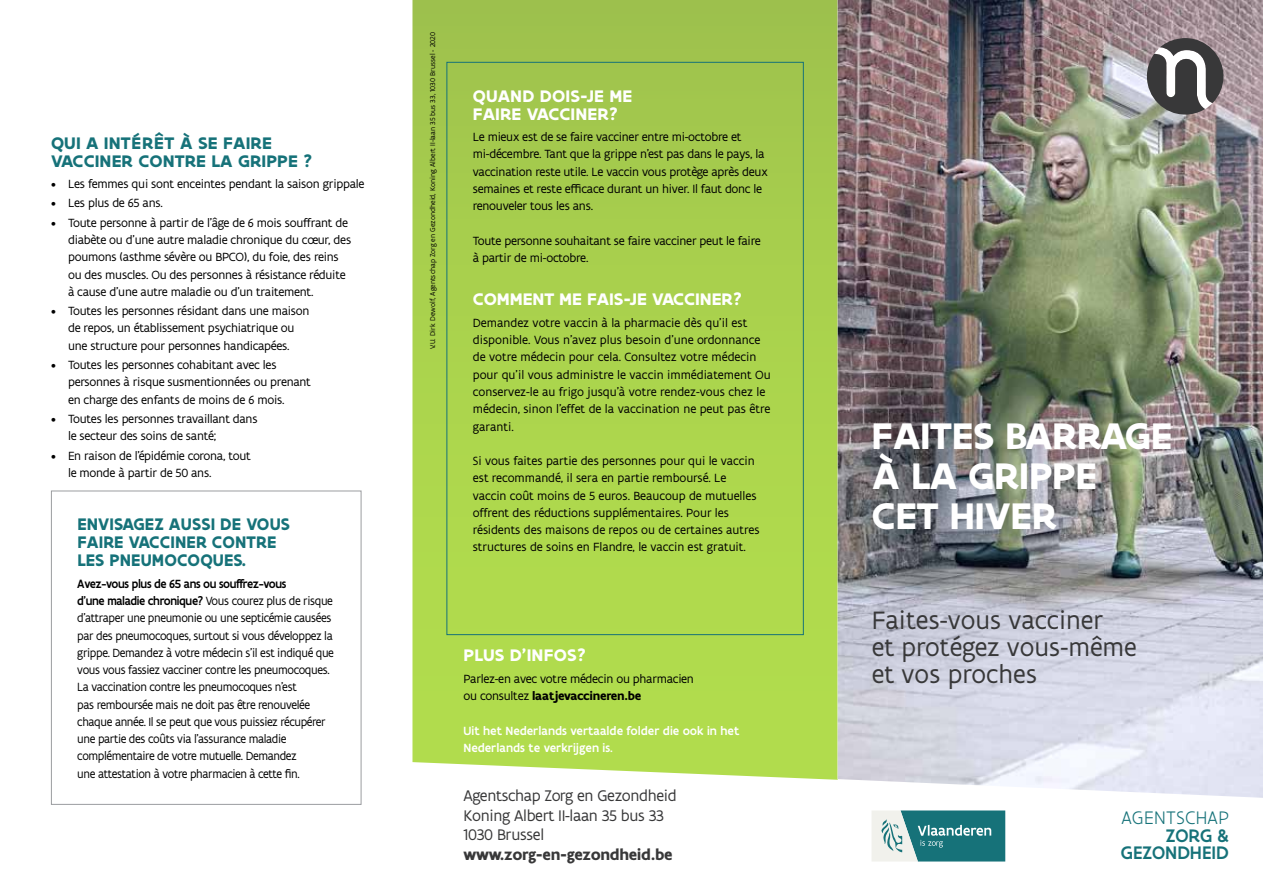
<style>
.page{position:relative;width:1263px;height:893px;background:#fff}
.page>*{position:absolute;margin:0;border:0;box-sizing:border-box;transform-origin:0 0}
.t1{font:700 39.75px/39.8px "Flanders Art Sans";letter-spacing:-.01em;color:#fff}
.t2{font:27px/27px "Flanders Art Sans";color:#383839}
.t3{font:500 19.5px/17.2px "Flanders Art Sans";color:#167279;text-align:right}
.t4{font:300 19.5px "Flanders Art Sans";color:#167279}
.t5{font:700 18px/18px "Flanders Art Sans";letter-spacing:.005em;color:#fff}
.t6{font:700 18px/18px "Flanders Art Sans";letter-spacing:.005em;color:#167279;scale:.95 1}
.t7{font:700 18px/18px "Flanders Art Sans";letter-spacing:.005em;color:#167279}
.t8{font:16.5px/19.5px "Flanders Art Sans";letter-spacing:-.02em;color:#383839}
.t9{font:700 16.5px "Flanders Art Sans";letter-spacing:-.02em;color:#383839}
.t10{font:12.75px/17.2px "Flanders Art Sans";letter-spacing:-.02em;color:#000}
.t11{font:12.75px/17.2px "Flanders Art Sans";letter-spacing:-.02em;color:#000;scale:.95 1}
.t12{font:12.75px/17.2px "Flanders Art Sans";color:#000}
.t13{font:500 12.75px/17.2px "Flanders Art Sans";color:#fff}
.t14{font:7.5px "Flanders Art Sans";color:#000}
.s1{font-weight:500}
.s2{font-weight:700}
</style>
<div class="page">
<svg style="left:412px;top:0;width:426px;height:780px;background:#aad24f"></svg>
<div style="left:51px;top:491px;width:310px;height:314px;border:1px solid #9b9da0"></div>
<img style="left:838px;top:0;width:425px;height:798px">
<svg style="left:872px;top:810px;width:133px;height:51px;background:#5b9a9e"></svg>
<svg style="left:1147px;top:38px;width:76px;height:77px"></svg>
<h3 class="t7" style="left:51px;top:134px;width:263px">QUI A INTÉRÊT À SE FAIRE<br>VACCINER CONTRE LA GRIPPE ?</h3>
<p class="t10" style="left:51px;top:175px;width:315px">• Les femmes qui sont enceintes pendant la saison grippale</p>
<p class="t10" style="left:51px;top:194px;width:113px">• Les plus de 65 ans.</p>
<p class="t10" style="left:68px;top:214px;width:285px;text-indent:-17px">• Toute personne à partir de l’âge de 6 mois souffrant de diabète ou d’une autre maladie chronique du cœur, des poumons (asthme sévère ou BPCO), du foie, des reins ou des muscles. Ou des personnes à résistance réduite à cause d’une autre maladie ou d’un traitement.</p>
<p class="t10" style="left:51px;top:302px;width:260px;text-align:center">• Toutes les personnes résidant dans une maison de repos, un établissement psychiatrique ou<br>une structure pour personnes handicapées.</p>
<p class="t10" style="left:68px;top:356px;width:244px;text-indent:-17px">• Toutes les personnes cohabitant avec les personnes à risque susmentionnées ou prenant en charge des enfants de moins de 6 mois.</p>
<p class="t10" style="left:68px;top:410px;width:191px;text-indent:-17px">• Toutes les personnes travaillant dans le secteur des soins de santé;</p>
<p class="t10" style="left:68px;top:447px;width:184px;text-indent:-17px">• En raison de l’épidémie corona, tout le monde à partir de 50 ans.</p>
<h3 class="t6" style="left:77px;top:516px;width:225px">ENVISAGEZ AUSSI DE VOUS<br>FAIRE VACCINER CONTRE<br>LES PNEUMOCOQUES.</h3>
<p class="t11" style="left:77px;top:575px;width:272px"><span class="s1">Avez-vous plus de 65 ans ou souffrez-vous<br>d’une maladie chronique?</span> Vous courez plus de risque d’attraper une pneumonie ou une septicémie causées par des pneumocoques, surtout si vous développez la grippe. Demandez à votre médecin s’il est indiqué que vous vous fassiez vacciner contre les pneumocoques.<br>La vaccination contre les pneumocoques n’est<br>pas remboursée mais ne doit pas être renouvelée chaque année. Il se peut que vous puissiez récupérer une partie des coûts via l’assurance maladie complémentaire de votre mutuelle. Demandez<br>une attestation à votre pharmacien à cette fin.</p>
<p class="t14" style="left:428px;top:349px;width:319px;rotate:-90deg">V.U. Dirk Dewolf, Agentschap Zorg en Gezondheid, Koning Albert II-laan 35 bus 33, 1030 Brussel - 2020</p>
<h3 class="t5" style="left:473px;top:87px;width:161px">QUAND DOIS-JE ME<br>FAIRE VACCINER?</h3>
<p class="t10" style="left:473px;top:128px;width:296px">Le mieux est de se faire vacciner entre mi-octobre et mi-décembre. Tant que la grippe n’est pas dans le pays, la vaccination reste utile. Le vaccin vous protège après deux semaines et reste efficace durant un hiver. Il faut donc le renouveler tous les ans.</p>
<p class="t10" style="left:473px;top:232px;width:289px">Toute personne souhaitant se faire vacciner peut le faire à partir de mi-octobre.</p>
<h3 class="t5" style="left:473px;top:291px;width:271px">COMMENT ME FAIS-JE VACCINER?</h3>
<p class="t12" style="left:473px;top:314px;width:299px">Demandez votre vaccin à la pharmacie dès qu’il est disponible. Vous n’avez plus besoin d’une ordonnance de votre médecin pour cela. Consultez votre médecin pour qu’il vous administre le vaccin immédiatement Ou conservez-le au frigo jusqu’à votre rendez-vous chez le médecin, sinon l’effet de la vaccination ne peut pas être garanti.</p>
<p class="t10" style="left:473px;top:452px;width:288px">Si vous faites partie des personnes pour qui le vaccin est recommandé, il sera en partie remboursé. Le vaccin coût moins de 5 euros. Beaucoup de mutuelles offrent des réductions supplémentaires. Pour les résidents des maisons de repos ou de certaines autres structures de soins en Flandre, le vaccin est gratuit.</p>
<h3 class="t5" style="left:464px;top:646px;width:124px">PLUS D’INFOS?</h3>
<p class="t10" style="left:463px;top:670px;width:232px">Parlez-en avec votre médecin ou pharmacien ou consultez <span class="s2">laatjevaccineren.be</span></p>
<p class="t13" style="left:463px;top:722px;width:277px">Uit het Nederlands vertaalde folder die ook in het<br>Nederlands te verkrijgen is.</p>
<p class="t8" style="left:463px;top:786px;width:215px">Agentschap Zorg en Gezondheid<br>Koning Albert II-laan 35 bus 33<br>1030 Brussel</p>
<p class="t9" style="left:463px;top:844px;width:210px">www.zorg-en-gezondheid.be</p>
<h1 class="t1" style="left:872px;top:417px;width:303px">FAITES BARRAGE<br>À LA GRIPPE<br>CET HIVER</h1>
<h2 class="t2" style="left:872px;top:606px;width:266px">Faites-vous vacciner<br>et protégez vous-même et vos proches</h2>
<h3 class="t4" style="left:1121px;top:806px;width:109px">AGENTSCHAP</h3>
<h3 class="t3" style="left:1121px;top:827px;width:110px">ZORG &amp;<br>GEZONDHEID</h3>
</div>
